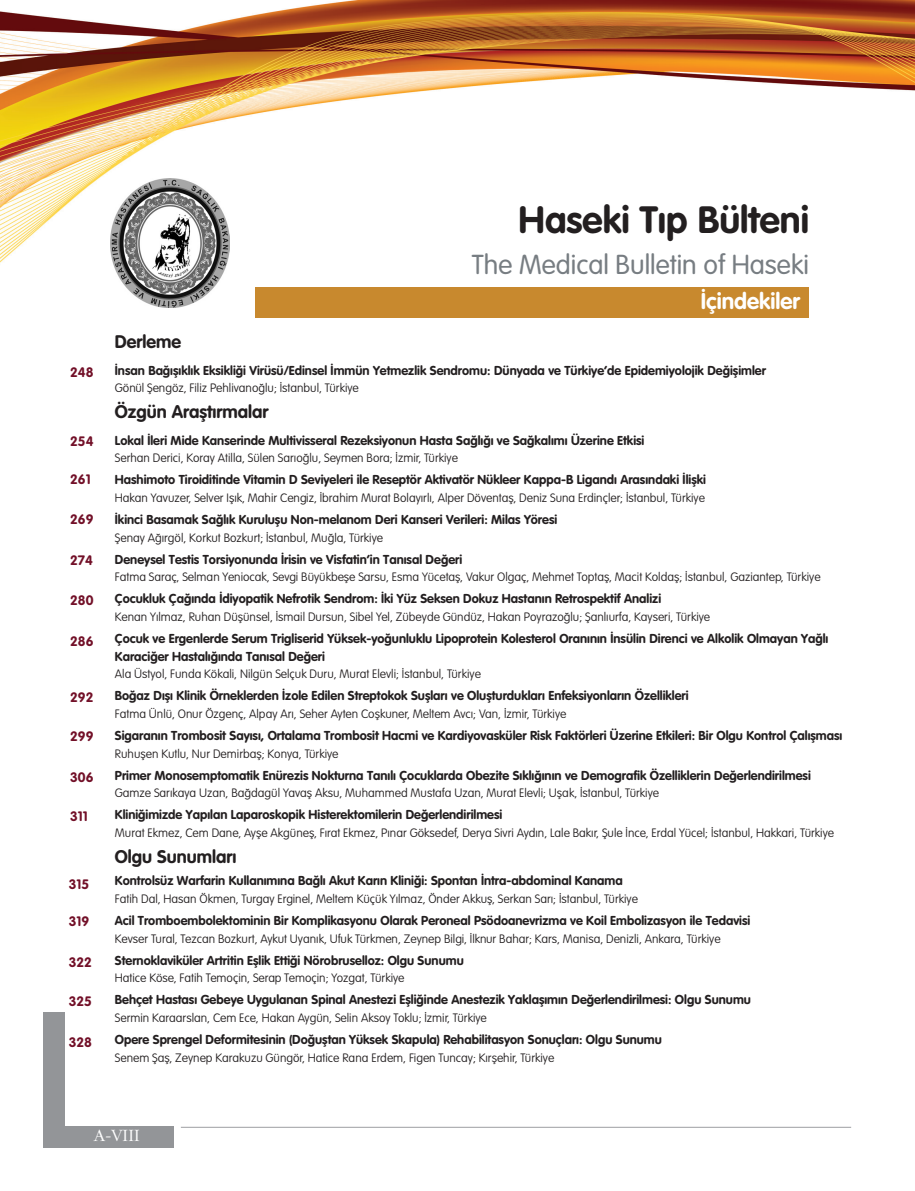
<style>
.page{position:relative;width:915px;height:1191px;background:#fff}
.page>*{position:absolute;margin:0;border:0;box-sizing:border-box;transform-origin:0 0}
.t1{font:37.5px "VAG Rounded Bold Tr";color:#231f20}
.t2{font:27px "VAG Rounded Light Tr";color:#777d82}
.t3{font:22.5px "VAG Rounded Bold Tr";color:#fff}
.İÇİNDEKİLER_MAKALE{font:18px "VAG Rounded Bold Tr";color:#231f20}
.t4{font:18px "Garamond Light Tr";color:#fff}
.İÇİNDEKİLER_MAKALE-2{font:13.5px "VAG Rounded Bold Tr";color:#721028}
.İÇİNDEKİLER_MAKALE-3{font:12.75px/17.7px "VAG Rounded Bold Tr";color:#231f20}
.İÇİNDEKİLER_MAKALE-4{font:12px "VAG Rounded Thin Tr";color:#231f20}
.İÇİNDEKİLER_YAZAR{font:12px "VAG Rounded Thin Tr";color:#231f20}
</style>
<div class="page">
<img style="left:0;top:0;width:914px;height:310px">
<img style="left:111px;top:179px;width:118px;height:129px">
<div style="left:256px;top:287px;width:552px;height:31px;background:#c8892e"></div>
<hr style="left:181px;top:1126px;width:669px;height:1px;background:#a8a9ad">
<div style="left:44px;top:1012px;width:21px;height:136px;background:#939598"></div>
<div style="left:59px;top:1126px;width:115px;height:22px;background:#939598"></div>
<h1 class="t1" style="left:518px;top:197px;width:292px">Haseki Tıp Bülteni</h1>
<h2 class="t2" style="left:471px;top:249px;width:338px">The Medical Bulletin of Haseki</h2>
<p class="İÇİNDEKİLER_MAKALE-2" style="left:70px;top:364px;width:25px">248</p>
<p class="İÇİNDEKİLER_MAKALE-2" style="left:70px;top:433px;width:25px">254</p>
<p class="İÇİNDEKİLER_MAKALE-2" style="left:70px;top:471px;width:22px">261</p>
<p class="İÇİNDEKİLER_MAKALE-2" style="left:70px;top:511px;width:25px">269</p>
<p class="İÇİNDEKİLER_MAKALE-2" style="left:70px;top:552px;width:24px">274</p>
<p class="İÇİNDEKİLER_MAKALE-2" style="left:70px;top:592px;width:25px">280</p>
<p class="İÇİNDEKİLER_MAKALE-2" style="left:70px;top:633px;width:25px">286</p>
<p class="İÇİNDEKİLER_MAKALE-2" style="left:70px;top:689px;width:25px">292</p>
<p class="İÇİNDEKİLER_MAKALE-2" style="left:70px;top:728px;width:25px">299</p>
<p class="İÇİNDEKİLER_MAKALE-2" style="left:70px;top:769px;width:25px">306</p>
<p class="İÇİNDEKİLER_MAKALE-2" style="left:70px;top:808px;width:19px">311</p>
<p class="İÇİNDEKİLER_MAKALE-2" style="left:69px;top:876px;width:22px">315</p>
<p class="İÇİNDEKİLER_MAKALE-2" style="left:69px;top:913px;width:22px">319</p>
<p class="İÇİNDEKİLER_MAKALE-2" style="left:69px;top:954px;width:25px">322</p>
<p class="İÇİNDEKİLER_MAKALE-2" style="left:69px;top:993px;width:25px">325</p>
<p class="İÇİNDEKİLER_MAKALE-2" style="left:69px;top:1034px;width:25px">328</p>
<p class="t3" style="left:700px;top:288px;width:101px">İçindekiler</p>
<p class="İÇİNDEKİLER_MAKALE" style="left:115px;top:331px;width:68px">Derleme</p>
<p class="İÇİNDEKİLER_MAKALE-3" style="left:115px;top:361px;width:652px">İnsan Bağışıklık Eksikliği Virüsü/Edinsel İmmün Yetmezlik Sendromu: Dünyada ve Türkiye’de Epidemiyolojik Değişimler</p>
<p class="İÇİNDEKİLER_YAZAR" style="left:115px;top:381px;width:245px">Gönül Şengöz, Filiz Pehlivanoğlu; İstanbul, Türkiye</p>
<p class="İÇİNDEKİLER_MAKALE" style="left:115px;top:401px;width:155px">Özgün Araştırmalar</p>
<p class="İÇİNDEKİLER_MAKALE-3" style="left:115px;top:431px;width:531px">Lokal İleri Mide Kanserinde Multivisseral Rezeksiyonun Hasta Sağlığı ve Sağkalımı Üzerine Etkisi</p>
<p class="İÇİNDEKİLER_MAKALE-4" style="left:115px;top:451px;width:344px">Serhan Derici, Koray Atilla, Sülen Sarıoğlu, Seymen Bora; İzmir, Türkiye</p>
<p class="İÇİNDEKİLER_MAKALE-3" style="left:115px;top:471px;width:592px">Hashimoto Tiroiditinde Vitamin D Seviyeleri ile Reseptör Aktivatör Nükleer Kappa-B Ligandı Arasındaki İlişki</p>
<p class="İÇİNDEKİLER_MAKALE-4" style="left:115px;top:491px;width:591px">Hakan Yavuzer, Selver Işık, Mahir Cengiz, İbrahim Murat Bolayırlı, Alper Döventaş, Deniz Suna Erdinçler; İstanbul, Türkiye</p>
<p class="İÇİNDEKİLER_MAKALE-3" style="left:115px;top:510px;width:444px">İkinci Basamak Sağlık Kuruluşu Non-melanom Deri Kanseri Verileri: Milas Yöresi</p>
<p class="İÇİNDEKİLER_MAKALE-4" style="left:115px;top:530px;width:269px">Şenay Ağırgöl, Korkut Bozkurt; İstanbul, Muğla, Türkiye</p>
<p class="İÇİNDEKİLER_MAKALE-3" style="left:115px;top:550px;width:349px">Deneysel Testis Torsiyonunda İrisin ve Visfatin’in Tanısal Değeri</p>
<p class="İÇİNDEKİLER_MAKALE-4" style="left:115px;top:570px;width:707px">Fatma Saraç, Selman Yeniocak, Sevgi Büyükbeşe Sarsu, Esma Yücetaş, Vakur Olgaç, Mehmet Toptaş, Macit Koldaş; İstanbul, Gaziantep, Türkiye</p>
<p class="İÇİNDEKİLER_MAKALE-3" style="left:115px;top:590px;width:547px">Çocukluk Çağında İdiyopatik Nefrotik Sendrom: İki Yüz Seksen Dokuz Hastanın Retrospektif Analizi</p>
<p class="İÇİNDEKİLER_MAKALE-4" style="left:115px;top:610px;width:596px">Kenan Yılmaz, Ruhan Düşünsel, İsmail Dursun, Sibel Yel, Zübeyde Gündüz, Hakan Poyrazoğlu; Şanlıurfa, Kayseri, Türkiye</p>
<p class="İÇİNDEKİLER_MAKALE-3" style="left:115px;top:629px;width:714px">Çocuk ve Ergenlerde Serum Trigliserid Yüksek-yoğunluklu Lipoprotein Kolesterol Oranının İnsülin Direnci ve Alkolik Olmayan Yağlı<br>Karaciğer Hastalığında Tanısal Değeri</p>
<p class="İÇİNDEKİLER_MAKALE-4" style="left:115px;top:667px;width:367px">Ala Üstyol, Funda Kökali, Nilgün Selçuk Duru, Murat Elevli; İstanbul, Türkiye</p>
<p class="İÇİNDEKİLER_MAKALE-3" style="left:115px;top:687px;width:575px">Boğaz Dışı Klinik Örneklerden İzole Edilen Streptokok Suşları ve Oluşturdukları Enfeksiyonların Özellikleri</p>
<p class="İÇİNDEKİLER_MAKALE-4" style="left:115px;top:707px;width:453px">Fatma Ünlü, Onur Özgenç, Alpay Arı, Seher Ayten Coşkuner, Meltem Avcı; Van, İzmir, Türkiye</p>
<p class="İÇİNDEKİLER_MAKALE-3" style="left:115px;top:726px;width:728px">Sigaranın Trombosit Sayısı, Ortalama Trombosit Hacmi ve Kardiyovasküler Risk Faktörleri Üzerine Etkileri: Bir Olgu Kontrol Çalışması</p>
<p class="İÇİNDEKİLER_MAKALE-4" style="left:115px;top:746px;width:225px">Ruhuşen Kutlu, Nur Demirbaş; Konya, Türkiye</p>
<p class="İÇİNDEKİLER_MAKALE-3" style="left:115px;top:766px;width:697px">Primer Monosemptomatik Enürezis Nokturna Tanılı Çocuklarda Obezite Sıklığının ve Demografik Özelliklerin Değerlendirilmesi</p>
<p class="İÇİNDEKİLER_MAKALE-4" style="left:115px;top:786px;width:545px">Gamze Sarıkaya Uzan, Bağdagül Yavaş Aksu, Muhammed Mustafa Uzan, Murat Elevli; Uşak, İstanbul, Türkiye</p>
<p class="İÇİNDEKİLER_MAKALE-3" style="left:115px;top:806px;width:389px">Kliniğimizde Yapılan Laparoskopik Histerektomilerin Değerlendirilmesi</p>
<p class="İÇİNDEKİLER_MAKALE-4" style="left:115px;top:826px;width:720px">Murat Ekmez, Cem Dane, Ayşe Akgüneş, Fırat Ekmez, Pınar Göksedef, Derya Sivri Aydın, Lale Bakır, Şule İnce, Erdal Yücel; İstanbul, Hakkari, Türkiye</p>
<p class="İÇİNDEKİLER_MAKALE" style="left:115px;top:846px;width:123px">Olgu Sunumları</p>
<p class="İÇİNDEKİLER_MAKALE-3" style="left:115px;top:871px;width:509px">Kontrolsüz Warfarin Kullanımına Bağlı Akut Karın Kliniği: Spontan İntra-abdominal Kanama</p>
<p class="İÇİNDEKİLER_MAKALE-4" style="left:115px;top:892px;width:524px">Fatih Dal, Hasan Ökmen, Turgay Erginel, Meltem Küçük Yılmaz, Önder Akkuş, Serkan Sarı; İstanbul, Türkiye</p>
<p class="İÇİNDEKİLER_MAKALE-3" style="left:115px;top:911px;width:636px">Acil Tromboembolektominin Bir Komplikasyonu Olarak Peroneal Psödoanevrizma ve Koil Embolizasyon ile Tedavisi</p>
<p class="İÇİNDEKİLER_MAKALE-4" style="left:115px;top:931px;width:607px">Kevser Tural, Tezcan Bozkurt, Aykut Uyanık, Ufuk Türkmen, Zeynep Bilgi, İlknur Bahar; Kars, Manisa, Denizli, Ankara, Türkiye</p>
<p class="İÇİNDEKİLER_MAKALE-3" style="left:115px;top:951px;width:350px">Sternoklaviküler Artritin Eşlik Ettiği Nörobruselloz: Olgu Sunumu</p>
<p class="İÇİNDEKİLER_MAKALE-4" style="left:115px;top:971px;width:291px">Hatice Köse, Fatih Temoçin, Serap Temoçin; Yozgat, Türkiye</p>
<p class="İÇİNDEKİLER_MAKALE-3" style="left:115px;top:990px;width:637px">Behçet Hastası Gebeye Uygulanan Spinal Anestezi Eşliğinde Anestezik Yaklaşımın Değerlendirilmesi: Olgu Sunumu</p>
<p class="İÇİNDEKİLER_MAKALE-4" style="left:115px;top:1010px;width:373px">Sermin Karaarslan, Cem Ece, Hakan Aygün, Selin Aksoy Toklu; İzmir, Türkiye</p>
<p class="İÇİNDEKİLER_MAKALE-3" style="left:115px;top:1030px;width:548px">Opere Sprengel Deformitesinin (Doğuştan Yüksek Skapula) Rehabilitasyon Sonuçları: Olgu Sunumu</p>
<p class="İÇİNDEKİLER_MAKALE-4" style="left:115px;top:1050px;width:441px">Senem Şaş, Zeynep Karakuzu Güngör, Hatice Rana Erdem, Figen Tuncay; Kırşehir, Türkiye</p>
<p class="t4" style="left:94px;top:1124px;width:48px">A-VIII</p>
</div>
